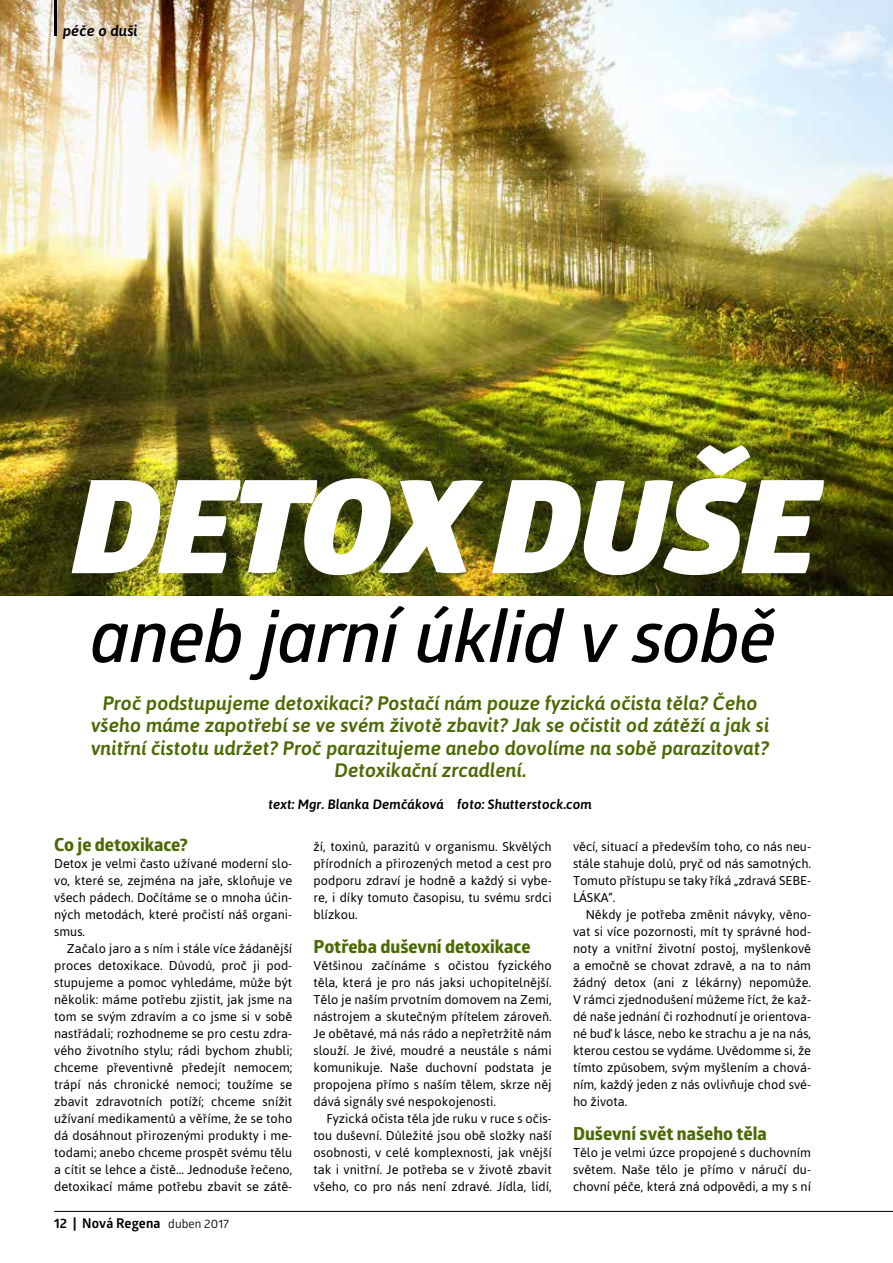
<style>
.page{position:relative;width:893px;height:1263px;background:#fff}
.page>*{position:absolute;margin:0;border:0;box-sizing:border-box;transform-origin:0 0}
.t1{font:italic 900 129.15px "Glober";color:#fff}
.t2{font:italic 600 72px "Glober";letter-spacing:-.015em;color:#000}
.t3{font:italic 500 19.5px/22.5px "Asap";color:#4c6a04;text-align:center}
.t4{font:700 18px "Globerx";color:#4c6a04}
.t5{font:italic 500 15px "Asap";color:#000}
.t6{font:italic 500 13.5px "Asap";letter-spacing:.005em;color:#000}
.t7{font:700 13.5px "Glober";letter-spacing:.005em;color:#000}
.t8{font:12.75px/17px "Asap";color:#000;text-align:justify}
.s1{font-weight:400;font-size:12px}
</style>
<div class="page">
<img style="left:0;top:0;width:893px;height:595px">
<hr style="left:54px;top:1211px;width:839px;height:1px;background:#000">
<hr style="left:54px;top:0;width:3px;height:36px;background:#000">
<p class="t5" style="left:63px;top:21px;width:76px">péče o duši</p>
<h1 class="t1" style="left:74px;top:428px;width:745px">DETOX DUŠE</h1>
<h2 class="t2" style="left:90px;top:586px;width:687px">aneb jarní úklid v sobě</h2>
<p class="t3" style="left:91px;top:691px;width:679px">Proč podstupujeme detoxikaci? Postačí nám pouze fyzická očista těla? Čeho všeho máme zapotřebí se ve svém životě zbavit? Jak se očistit od zátěží a jak si vnitřní čistotu udržet? Proč parazitujeme anebo dovolíme na sobě parazitovat?<br>Detoxikační zrcadlení.</p>
<p class="t6" style="left:268px;top:795px;width:325px">text: Mgr. Blanka Demčáková foto: Shutterstock.com</p>
<h3 class="t4" style="left:54px;top:831px;width:135px">Co je detoxikace?</h3>
<p class="t8" style="left:54px;top:854px;width:240px">Detox je velmi často užívané moderní slo&shy;vo, které se, zejména na jaře, skloňuje ve všech pádech. Dočítáme se o mnoha účin&shy;ných metodách, které pročistí náš organi&shy;smus.</p>
<p class="t8" style="left:54px;top:939px;width:240px;text-indent:13px">Začalo jaro a s ním i stále více žádanější proces detoxikace. Důvodů, proč ji pod&shy;stupujeme a pomoc vyhledáme, může být několik: máme potřebu zjistit, jak jsme na tom se svým zdravím a co jsme si v sobě nastřádali; rozhodneme se pro cestu zdra&shy;vého životního stylu; rádi bychom zhubli; chceme převentivně předejít nemocem; trápí nás chronické nemoci; toužíme se zbavit zdravotních potíží; chceme snížit užívaní medikamentů a věříme, že se toho dá dosáhnout přirozenými produkty i me&shy;todami; anebo chceme prospět svému tělu a cítit se lehce a čistě… Jednoduše řečeno, detoxikací máme potřebu zbavit se zátě-</p>
<p class="t7" style="left:54px;top:1214px;width:177px">12 | Nová Regena <span class="s1">duben 2017</span></p>
<p class="t8" style="left:314px;top:837px;width:240px">ží, toxinů, parazitů v organismu. Skvělých přírodních a přirozených metod a cest pro podporu zdraví je hodně a každý si vybe&shy;re, i díky tomuto časopisu, tu svému srdci blízkou.</p>
<h3 class="t4" style="left:314px;top:933px;width:218px">Potřeba duševní detoxikace</h3>
<p class="t8" style="left:314px;top:956px;width:240px">Většinou začínáme s očistou fyzického těla, která je pro nás jaksi uchopitelnější.<br>Tělo je naším prvotním domovem na Zemi, nástrojem a skutečným přítelem zároveň.<br>Je obětavé, má nás rádo a nepřetržitě nám slouží. Je živé, moudré a neustále s námi komunikuje. Naše duchovní podstata je propojena přímo s naším tělem, skrze něj dává signály své nespokojenosti.</p>
<p class="t8" style="left:314px;top:1109px;width:240px;text-indent:13px">Fyzická očista těla jde ruku v ruce s očis&shy;tou duševní. Důležité jsou obě složky naší osobnosti, v celé komplexnosti, jak vnější tak i vnitřní. Je potřeba se v životě zbavit všeho, co pro nás není zdravé. Jídla, lidí,</p>
<p class="t8" style="left:573px;top:837px;width:240px">věcí, situací a především toho, co nás neu&shy;stále stahuje dolů, pryč od nás samotných.<br>Tomuto přístupu se taky říká „zdravá SEBE-LÁSKA“.</p>
<p class="t8" style="left:573px;top:905px;width:240px;text-indent:13px">Někdy je potřeba změnit návyky, věno&shy;vat si více pozornosti, mít ty správné hod&shy;noty a vnitřní životní postoj, myšlenkově a emočně se chovat zdravě, a na to nám žádný detox (ani z lékárny) nepomůže.<br>V rámci zjednodušení můžeme říct, že kaž&shy;dé naše jednání či rozhodnutí je orientova&shy;né buď k lásce, nebo ke strachu a je na nás, kterou cestou se vydáme. Uvědomme si, že tímto způsobem, svým myšlením a chová&shy;ním, každý jeden z nás ovlivňuje chod své&shy;ho života.</p>
<h3 class="t4" style="left:573px;top:1120px;width:195px">Duševní svět našeho těla</h3>
<p class="t8" style="left:573px;top:1143px;width:240px">Tělo je velmi úzce propojené s duchovním světem. Naše tělo je přímo v náručí du&shy;chovní péče, která zná odpovědi, a my s ní</p>
</div>
